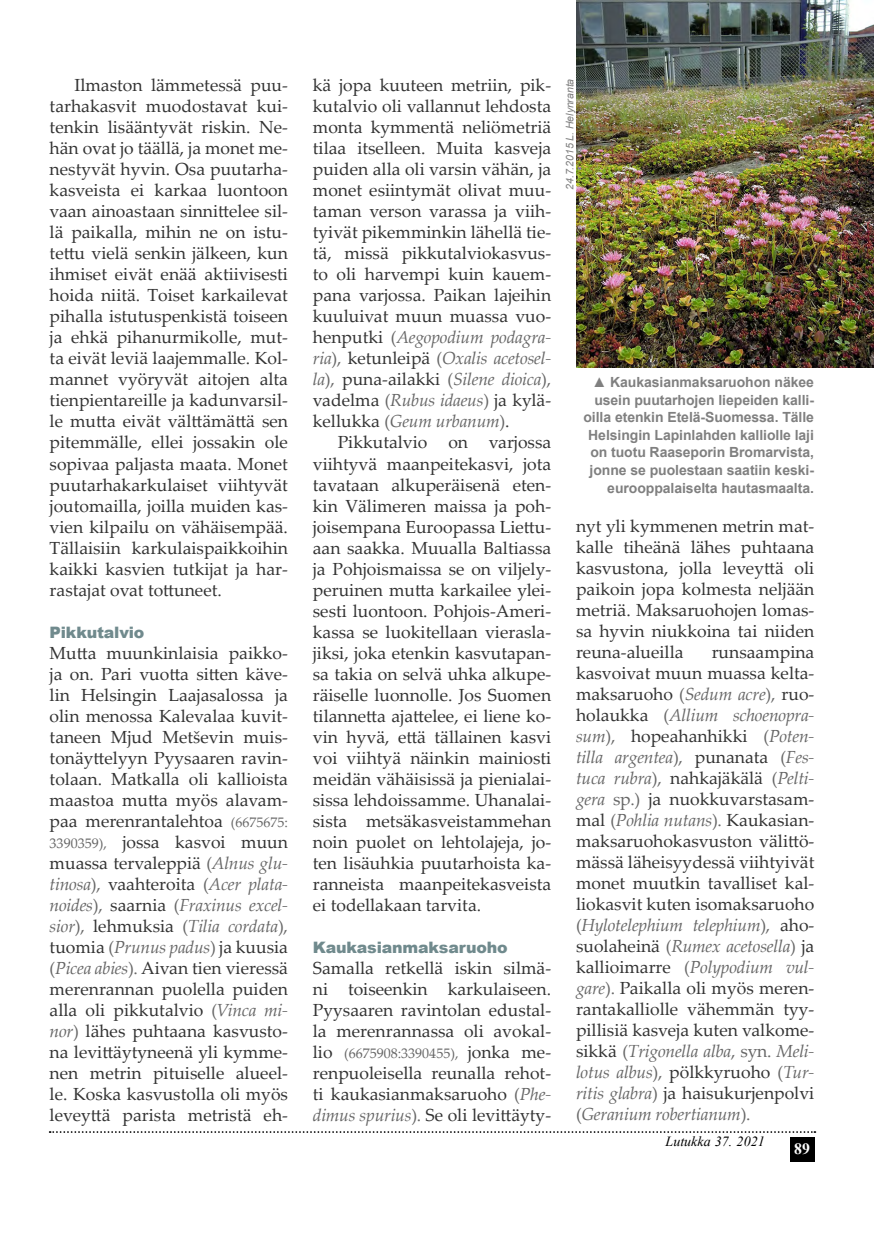
<style>
.page{position:relative;width:874px;height:1241px;background:#fff}
.page>*{position:absolute;margin:0;border:0;box-sizing:border-box;transform-origin:0 0}
.t1{font:17.5px/21px "Palatino Linotype";color:#333;text-align:justify}
.t2{font:900 15.75px "Arial";letter-spacing:-.01em;color:#708a8d}
.t3{font:700 15.75px "Times New Roman";color:#fff}
.t4{font:700 14px/17.5px "Arial";letter-spacing:-.005em;color:#808080;text-align:right}
.t5{font:14px "Palatino Linotype";color:#666}
.t6{font:italic 14px "Times New Roman";color:#000}
.t7{font:italic 10.5px "Arial";letter-spacing:-.005em;color:#808080}
.s1{font-size:14px;color:#666}
.s2{color:#666}
.s3{font-style:italic;color:#666}
.s4{font-size:17.5px;color:#333}
</style>
<div class="page">
<svg style="left:50px;top:1131px;width:765px;height:1px"></svg>
<div style="left:789px;top:1136px;width:25px;height:25px;background:#000"></div>
<img style="left:576px;top:0;width:297px;height:368px">
<p class="t1" style="left:50px;top:74px;width:240px;text-indent:25px">Ilmaston lämmetessä puu&shy;tarhakasvit muodostavat kui&shy;tenkin lisääntyvät riskin. Ne&shy;hän ovat jo täällä, ja monet me&shy;nestyvät hyvin. Osa puutarha&shy;kasveista ei karkaa luontoon vaan ainoastaan sinnittelee sil&shy;lä paikalla, mihin ne on istu&shy;tettu vielä senkin jälkeen, kun ihmiset eivät enää aktiivisesti hoida niitä. Toiset karkailevat pihalla istutuspenkistä toiseen ja ehkä pihanurmikolle, mut&shy;ta eivät leviä laajemmalle. Kol&shy;mannet vyöryvät aitojen alta tienpientareille ja kadunvarsil&shy;le mutta eivät välttämättä sen pitemmälle, ellei jossakin ole sopivaa paljasta maata. Monet puutarhakarkulaiset viihtyvät joutomailla, joilla muiden kas&shy;vien kilpailu on vähäisempää.<br>Tällaisiin karkulaispaikkoihin kaikki kasvien tutkijat ja har&shy;rastajat ovat tottuneet.</p>
<p class="t2" style="left:50px;top:620px;width:96px">Pikkutalvio</p>
<p class="t1" style="left:50px;top:641px;width:240px">Mutta muunkinlaisia paikko&shy;ja on. Pari vuotta sitten käve&shy;lin Helsingin Laajasalossa ja olin menossa Kalevalaa kuvit&shy;taneen Mjud MetŠevin muis&shy;tonäyttelyyn Pyysaaren ravin&shy;tolaan. Matkalla oli kallioista maastoa mutta myös alavam&shy;paa merenrantalehtoa <span class="s1">(6675675:<br>3390359),</span> jossa kasvoi muun muassa tervaleppiä <span class="s2">(</span><span class="s3">Alnus glu&shy;tinosa</span><span class="s2">),</span> vaahteroita <span class="s2">(</span><span class="s3">Acer plata&shy;noides</span><span class="s2">),</span> saarnia <span class="s2">(</span><span class="s3">Fraxinus excel&shy;sior</span><span class="s2">),</span> lehmuksia <span class="s2">(</span><span class="s3">Tilia cordata</span><span class="s2">), </span>tuomia <span class="s2">(</span><span class="s3">Prunus padus</span><span class="s2">)</span> ja kuusia <span class="s2">(</span><span class="s3">Picea abies</span><span class="s2">).</span> Aivan tien vieressä merenrannan puolella puiden alla oli pikkutalvio <span class="s2">(</span><span class="s3">Vinca mi&shy;nor</span><span class="s2">)</span> lähes puhtaana kasvusto&shy;na levittäytyneenä yli kymme&shy;nen metrin pituiselle alueel&shy;le. Koska kasvustolla oli myös leveyttä parista metristä eh-</p>
<p class="t1" style="left:313px;top:74px;width:240px">kä jopa kuuteen metriin, pik&shy;kutalvio oli vallannut lehdosta monta kymmentä neliömetriä tilaa itselleen. Muita kasveja puiden alla oli varsin vähän, ja monet esiintymät olivat muu&shy;taman verson varassa ja viih&shy;tyivät pikemminkin lähellä tie&shy;tä, missä pikkutalviokasvus&shy;to oli harvempi kuin kauem&shy;pana varjossa. Paikan lajeihin kuuluivat muun muassa vuo&shy;henputki <span class="s2">(</span><span class="s3">Aegopodium podagra&shy;ria</span><span class="s2">),</span> ketunleipä <span class="s2">(</span><span class="s3">Oxalis acetosel&shy;la</span><span class="s2">),</span> puna-ailakki <span class="s2">(</span><span class="s3">Silene dioica</span><span class="s2">), </span>vadelma <span class="s2">(</span><span class="s3">Rubus idaeus</span><span class="s2">)</span> ja kylä&shy;kellukka <span class="s2">(</span><span class="s3">Geum urbanum</span><span class="s2">)</span>.</p>
<p class="t1" style="left:313px;top:431px;width:240px;text-indent:25px">Pikkutalvio on varjossa viihtyvä maanpeitekasvi, jota tavataan alkuperäisenä eten&shy;kin Välimeren maissa ja poh&shy;joisempana Euroopassa Liettu&shy;aan saakka. Muualla Baltiassa ja Pohjoismaissa se on viljely&shy;peruinen mutta karkailee ylei&shy;sesti luontoon. Pohjois-Ameri&shy;kassa se luokitellaan vierasla&shy;jiksi, joka etenkin kasvutapan&shy;sa takia on selvä uhka alkupe&shy;räiselle luonnolle. Jos Suomen tilannetta ajattelee, ei liene ko&shy;vin hyvä, että tällainen kasvi voi viihtyä näinkin mainiosti meidän vähäisissä ja pienialai&shy;sissa lehdoissamme. Uhanalai&shy;sista metsäkasveistammehan noin puolet on lehtolajeja, jo&shy;ten lisäuhkia puutarhoista ka&shy;ranneista maanpeitekasveista ei todellakaan tarvita.</p>
<p class="t2" style="left:313px;top:935px;width:196px">Kaukasianmaksaruoho</p>
<p class="t1" style="left:313px;top:956px;width:240px">Samalla retkellä iskin silmä&shy;ni toiseenkin karkulaiseen.<br>Pyysaaren ravintolan edustal&shy;la merenrannassa oli avokal-</p>
<p class="t5" style="left:313px;top:1042px;width:240px"><span class="s4">lio</span> (6675908:3390455), <span class="s4">jonka me-</span></p>
<p class="t1" style="left:313px;top:1061px;width:240px">renpuoleisella reunalla rehot&shy;ti kaukasianmaksaruoho <span class="s2">(</span><span class="s3">Phe&shy;dimus spurius</span><span class="s2">).</span> Se oli levittäyty-</p>
<p class="t7" style="left:562px;top:190px;width:112px;rotate:-90deg">24.7.2015 L. Helynranta</p>
<p class="t4" style="left:583px;top:374px;width:232px">▲ Kaukasianmaksaruohon näkee usein puutarhojen liepeiden kalli&shy;oilla etenkin Etelä-Suomessa. Tälle Helsingin Lapinlahden kalliolle laji on tuotu Raaseporin Bromarvista, jonne se puolestaan saatiin keski&shy;eurooppalaiselta hautasmaalta.</p>
<p class="t1" style="left:575px;top:514px;width:240px">nyt yli kymmenen metrin mat&shy;kalle tiheänä lähes puhtaana kasvustona, jolla leveyttä oli paikoin jopa kolmesta neljään metriä. Maksaruohojen lomas&shy;sa hyvin niukkoina tai niiden reuna-alueilla</p>
<p class="t1" style="left:575px;top:640px;width:240px;text-indent:136px">runsaampina kasvoivat muun muassa kelta&shy;maksaruoho <span class="s2">(</span><span class="s3">Sedum acre</span><span class="s2">),</span> ruo&shy;holaukka <span class="s2">(</span><span class="s3">Allium schoenopra&shy;sum</span><span class="s2">),</span> hopeahanhikki <span class="s2">(</span><span class="s3">Poten&shy;tilla argentea</span><span class="s2">),</span> punanata <span class="s2">(</span><span class="s3">Fes&shy;tuca rubra</span><span class="s2">),</span> nahkajäkälä <span class="s2">(</span><span class="s3">Pelti&shy;gera</span> <span class="s2">sp.)</span> ja nuokkuvarstasam&shy;mal <span class="s2">(</span><span class="s3">Pohlia nutans</span><span class="s2">).</span> Kaukasian&shy;maksaruohokasvuston välittö&shy;mässä läheisyydessä viihtyivät monet muutkin tavalliset kal&shy;liokasvit kuten isomaksaruoho <span class="s2">(</span><span class="s3">Hylotelephium telephium</span><span class="s2">),</span> aho&shy;suolaheinä <span class="s2">(</span><span class="s3">Rumex acetosella</span><span class="s2">)</span> ja kallioimarre <span class="s2">(</span><span class="s3">Polypodium vul&shy;gare</span><span class="s2">).</span> Paikalla oli myös meren&shy;rantakalliolle vähemmän tyy&shy;pillisiä kasveja kuten valkome&shy;sikkä <span class="s2">(</span><span class="s3">Trigonella alba</span><span class="s2">, syn.</span> <span class="s3">Meli&shy;lotus albus</span><span class="s2">),</span> pölkkyruoho <span class="s2">(</span><span class="s3">Tur&shy;ritis glabra</span><span class="s2">)</span> ja haisukurjenpolvi <span class="s2">(</span><span class="s3">Geranium robertianum</span><span class="s2">).</span></p>
<p class="t6" style="left:665px;top:1131px;width:101px">Lutukka 37. 2021</p>
<p class="t3" style="left:793px;top:1136px;width:17px">89</p>
</div>
